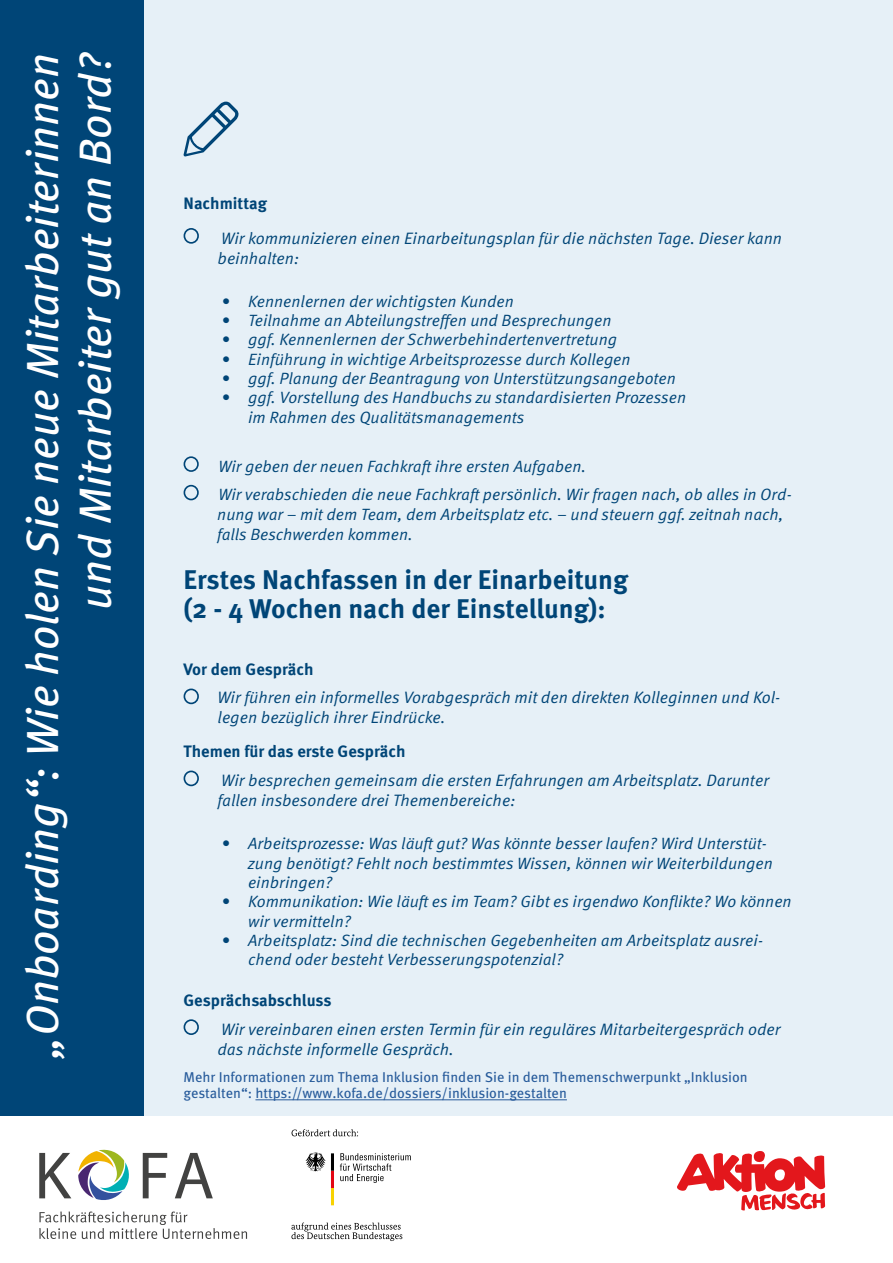
<style>
.page{position:relative;width:893px;height:1263px;background:#fff}
.page>*{position:absolute;margin:0;border:0;box-sizing:border-box;transform-origin:0 0}
.t1{font:italic 45px/52.5px "Meta OT";color:#fff;text-align:right}
.t2{font:700 27px/28.8px "Meta OT";color:#004577}
.t3{font:16.5px/20.2px "Meta OT Norm Ita";color:#004577}
.t4{font:700 16.5px "Meta OT";letter-spacing:-.005em;color:#004577}
.t5{font:16.35px/19.4px "Meta OT Norm Ita";color:#004577}
.t6{font:14.25px/16.5px "Meta OT";color:#275b9b}
</style>
<div class="page">
<div style="left:0;top:0;width:893px;height:1116px;background:#e6f0f7"></div>
<div style="left:0;top:0;width:143px;height:1116px;background:#004577"></div>
<svg style="left:183px;top:102px;width:56px;height:54px"></svg>
<div style="left:184px;top:228px;width:15px;height:16px;border:2px solid #004577;border-radius:50%"></div>
<div style="left:184px;top:456px;width:15px;height:16px;border:2px solid #004577;border-radius:50%"></div>
<div style="left:184px;top:485px;width:15px;height:15px;border:2px solid #004577;border-radius:50%"></div>
<div style="left:184px;top:688px;width:15px;height:16px;border:2px solid #004577;border-radius:50%"></div>
<div style="left:184px;top:770px;width:15px;height:16px;border:2px solid #004577;border-radius:50%"></div>
<div style="left:184px;top:1019px;width:15px;height:16px;border:2px solid #004577;border-radius:50%"></div>
<hr style="left:255px;top:1099px;width:312px;height:1px;background:#275b9b">
<svg style="left:78px;top:1149px;width:51px;height:51px"></svg>
<svg style="left:39px;top:1153px;width:32px;height:45px"></svg>
<svg style="left:143px;top:1153px;width:24px;height:45px"></svg>
<svg style="left:175px;top:1153px;width:38px;height:45px"></svg>
<svg style="left:39px;top:1211px;width:208px;height:28px"></svg>
<svg style="left:305px;top:1152px;width:29px;height:53px"></svg>
<svg style="left:340px;top:1153px;width:71px;height:30px"></svg>
<svg style="left:292px;top:1129px;width:66px;height:7px"></svg>
<svg style="left:291px;top:1222px;width:111px;height:19px"></svg>
<svg style="left:677px;top:1151px;width:148px;height:59px"></svg>
<h1 class="t1" style="left:18px;top:1057px;width:1007px;rotate:-90deg">„Onboarding“: Wie holen Sie neue Mitarbeiterinnen und Mitarbeiter gut an Bord?</h1>
<p class="t4" style="left:184px;top:194px;width:85px">Nachmittag</p>
<p class="t3" style="left:218px;top:228px;width:566px">Wir kommunizieren einen Einarbeitungsplan für die nächsten Tage. Dieser kann beinhalten:</p>
<p class="t5" style="left:221px;top:292px;width:294px">• Kennenlernen der wichtigsten Kunden</p>
<p class="t5" style="left:221px;top:311px;width:392px">• Teilnahme an Abteilungstreffen und Besprechungen</p>
<p class="t5" style="left:221px;top:330px;width:397px">• ggf. Kennenlernen der Schwerbehindertenvertretung</p>
<p class="t5" style="left:221px;top:350px;width:411px">• Einführung in wichtige Arbeitsprozesse durch Kollegen</p>
<p class="t5" style="left:221px;top:369px;width:456px">• ggf. Planung der Beantragung von Unterstützungsangeboten</p>
<p class="t5" style="left:248px;top:388px;width:439px;text-indent:-27px">• ggf. Vorstellung des Handbuchs zu standardisierten Prozessen im Rahmen des Qualitätsmanagements</p>
<p class="t5" style="left:218px;top:452px;width:575px;line-height:28.5px">Wir geben der neuen Fachkraft ihre ersten Aufgaben.<br>Wir verabschieden die neue Fachkraft persönlich. Wir fragen nach, ob alles in Ord-</p>
<p class="t5" style="left:217px;top:505px;width:568px;line-height:20.1px">nung war – mit dem Team, dem Arbeitsplatz etc. – und steuern ggf. zeitnah nach, falls Beschwerden kommen.</p>
<h2 class="t2" style="left:184px;top:566px;width:446px">Erstes Nachfassen in der Einarbeitung (2 - 4 Wochen nach der Einstellung):</h2>
<p class="t4" style="left:184px;top:660px;width:131px">Vor dem Gespräch</p>
<p class="t3" style="left:218px;top:687px;width:564px">Wir führen ein informelles Vorabgespräch mit den direkten Kolleginnen und Kol&shy;legen bezüglich ihrer Eindrücke.</p>
<p class="t4" style="left:184px;top:742px;width:223px">Themen für das erste Gespräch</p>
<p class="t3" style="left:218px;top:771px;width:553px">Wir besprechen gemeinsam die ersten Erfahrungen am Arbeitsplatz. Darunter fallen insbesondere drei Themenbereiche:</p>
<p class="t5" style="left:248px;top:834px;width:526px;text-indent:-27px">• Arbeitsprozesse: Was läuft gut? Was könnte besser laufen? Wird Unterstüt&shy;zung benötigt? Fehlt noch bestimmtes Wissen, können wir Weiterbildungen einbringen?</p>
<p class="t5" style="left:248px;top:892px;width:545px;text-indent:-27px">• Kommunikation: Wie läuft es im Team? Gibt es irgendwo Konflikte? Wo können wir vermitteln?</p>
<p class="t5" style="left:248px;top:931px;width:517px;text-indent:-27px">• Arbeitsplatz: Sind die technischen Gegebenheiten am Arbeitsplatz ausrei&shy;chend oder besteht Verbesserungspotenzial?</p>
<p class="t4" style="left:184px;top:991px;width:150px">Gesprächsabschluss</p>
<p class="t3" style="left:218px;top:1019px;width:565px">Wir vereinbaren einen ersten Termin für ein reguläres Mitarbeitergespräch oder das nächste informelle Gespräch.</p>
<p class="t6" style="left:184px;top:1069px;width:566px">Mehr Informationen zum Thema Inklusion finden Sie in dem Themenschwerpunkt „Inklusion gestalten“: https://www.kofa.de/dossiers/inklusion-gestalten</p>
</div>
